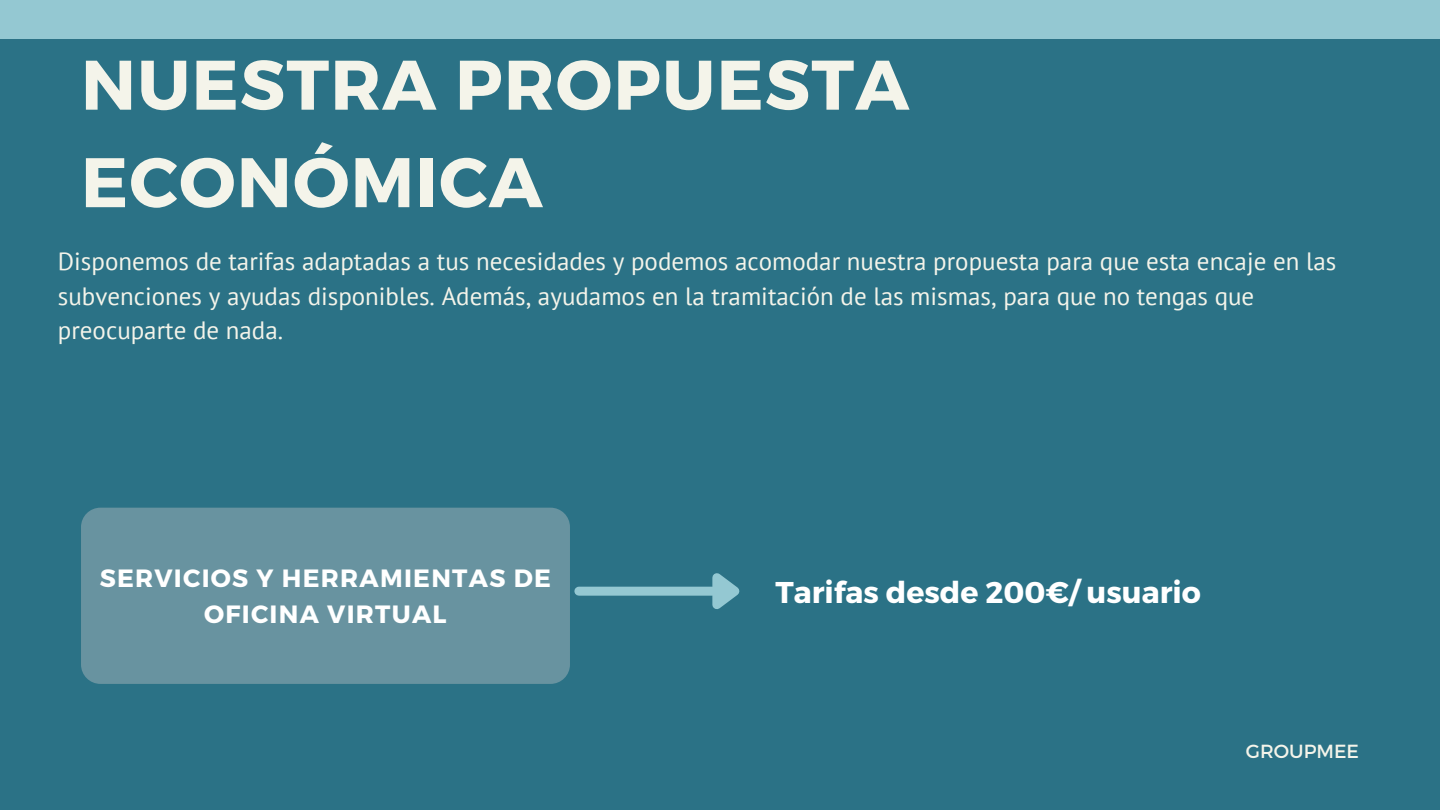
<style>
.page{position:relative;width:1440px;height:810px;background:#2b7286}
.page>*{position:absolute;margin:0;border:0;box-sizing:border-box;transform-origin:0 0}
.t1{font:700 70px/97.5px "Montserrat";letter-spacing:.02em;color:#f4f4ea}
.t2{font:700 30px "Montserrat";color:#fff}
.t3{font:25px/34.5px "PT Sans";color:#f4f4ea}
.t4{font:700 25px/36.8px "Montserrat";letter-spacing:.05em;color:#fff;text-align:center}
.t5{font:19px "Montserrat";color:#f4f4ea}
</style>
<div class="page">
<div style="left:0;top:0;width:1440px;height:39px;background:#94c8d2"></div>
<div style="left:81px;top:508px;width:489px;height:176px;background:#6893a0;border-radius:19px"></div>
<div style="left:579px;top:587px;width:133px;height:9px;background:#94c8d2"></div>
<svg style="left:704px;top:573px;width:36px;height:36px"></svg>
<h1 class="t1" style="left:81px;top:33px;width:830px">NUESTRA PROPUESTA<br>ECONÓMICA</h1>
<p class="t3" style="left:58px;top:244px;width:1280px">Disponemos de tarifas adaptadas a tus necesidades y podemos acomodar nuestra propuesta para que esta encaje en las subvenciones y ayudas disponibles. Además, ayudamos en la tramitación de las mismas, para que no tengas que preocuparte de nada.</p>
<p class="t4" style="left:100px;top:558px;width:453px">SERVICIOS Y HERRAMIENTAS DE<br>OFICINA VIRTUAL</p>
<p class="t2" style="left:775px;top:573px;width:427px">Tarifas desde 200€/ usuario</p>
<p class="t5" style="left:1246px;top:739px;width:115px">GROUPMEE</p>
</div>
